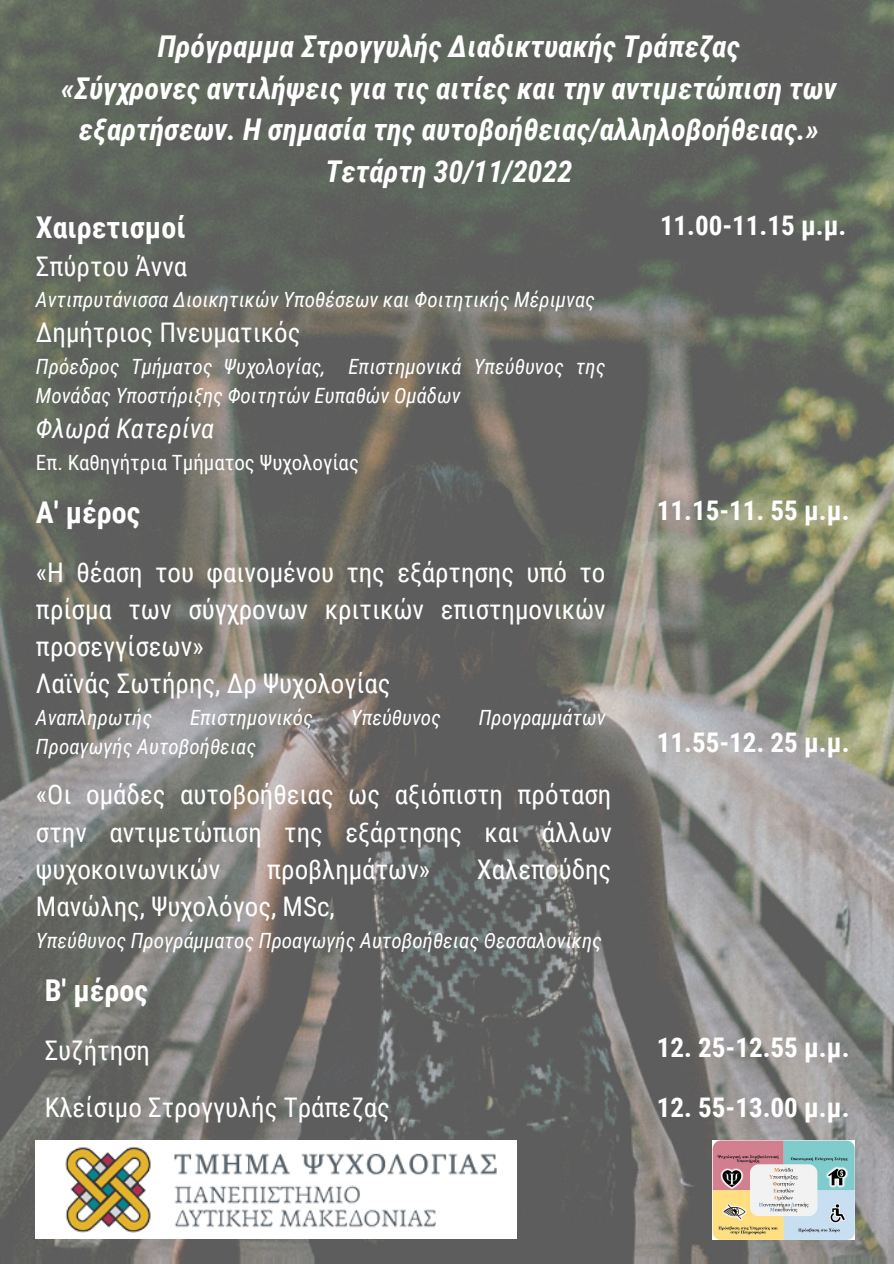
<style>
.page{position:relative;width:894px;height:1264px;background:#fff}
.page>*{position:absolute;margin:0;border:0;box-sizing:border-box;transform-origin:0 0}
.t1{font:italic 700 30px/41.7px "Roboto Condensed";color:#fff;text-align:center}
.t2{font:700 30px "Roboto Condensed";color:#fff}
.t3{font:27px/37.2px "Roboto Condensed";color:#fff}
.t4{font:700 27px "Roboto Condensed";color:#fff}
.t5{font:italic 27px "Roboto Condensed";color:#fff}
.t6{font:italic 21px/29.2px "Roboto Condensed";color:#fff}
.t7{font:21px "Roboto Condensed";color:#fff}
</style>
<div class="page">
<img style="left:0;top:0;width:893px;height:1263px">
<img style="left:712px;top:1140px;width:141px;height:99px">
<img style="left:36px;top:1140px;width:480px;height:98px">
<p class="t1" style="left:61px;top:26px;width:776px">Πρόγραμμα Στρογγυλής Διαδικτυακής Τράπεζας<br>«Σύγχρονες αντιλήψεις για τις αιτίες και την αντιμετώπιση των εξαρτήσεων. Η σημασία της αυτοβοήθειας/αλληλοβοήθειας.» Τετάρτη 30/11/2022</p>
<p class="t4" style="left:659px;top:209px;width:188px">11.00-11.15 μ.μ.</p>
<p class="t2" style="left:36px;top:210px;width:151px">Χαιρετισμοί</p>
<p class="t3" style="left:36px;top:248px;width:153px">Σπύρτου Άννα</p>
<p class="t6" style="left:36px;top:285px;width:560px">Αντιπρυτάνισσα Διοικητικών Υποθέσεων και Φοιτητικής Μέριμνας</p>
<p class="t3" style="left:36px;top:314px;width:266px">Δημήτριος Πνευματικός</p>
<p class="t6" style="left:36px;top:352px;width:570px">Πρόεδρος Τμήματος Ψυχολογίας, Επιστημονικά Υπεύθυνος της<br>Μονάδας Υποστήριξης Φοιτητών Ευπαθών Ομάδων</p>
<p class="t5" style="left:36px;top:413px;width:180px">Φλωρά Κατερίνα</p>
<p class="t7" style="left:36px;top:450px;width:324px">Επ. Καθηγήτρια Τμήματος Ψυχολογίας</p>
<p class="t2" style="left:36px;top:495px;width:106px">Α' μέρος</p>
<p class="t3" style="left:36px;top:554px;width:571px">«Η θέαση του φαινομένου της εξάρτησης υπό το πρίσμα των σύγχρονων κριτικών επιστημονικών προσεγγίσεων»<br>Λαϊνάς Σωτήρης, Δρ Ψυχολογίας</p>
<p class="t6" style="left:36px;top:703px;width:118px">Αναπληρωτής</p>
<p class="t6" style="left:190px;top:703px;width:124px">Επιστημονικός</p>
<p class="t6" style="left:351px;top:703px;width:92px">Υπεύθυνος</p>
<p class="t6" style="left:478px;top:703px;width:128px">Προγραμμάτων</p>
<p class="t6" style="left:36px;top:732px;width:221px">Προαγωγής Αυτοβοήθειας</p>
<p class="t3" style="left:36px;top:776px;width:577px;text-align:justify">«Οι ομάδες αυτοβοήθειας ως αξιόπιστη πρόταση στην αντιμετώπιση της εξάρτησης και άλλων ψυχοκοινωνικών</p>
<p class="t3" style="left:267px;top:851px;width:164px">προβλημάτων»</p>
<p class="t3" style="left:477px;top:851px;width:136px">Χαλεπούδης</p>
<p class="t3" style="left:36px;top:888px;width:300px">Μανώλης, Ψυχολόγος, MSc,</p>
<p class="t6" style="left:36px;top:925px;width:567px">Υπεύθυνος Προγράμματος Προαγωγής Αυτοβοήθειας Θεσσαλονίκης</p>
<p class="t4" style="left:656px;top:495px;width:194px">11.15-11. 55 μ.μ.</p>
<p class="t4" style="left:656px;top:727px;width:194px">11.55-12. 25 μ.μ.</p>
<p class="t2" style="left:45px;top:973px;width:105px">B' μέρος</p>
<p class="t3" style="left:45px;top:1021px;width:346px;line-height:57.4px">Συζήτηση<br>Κλείσιμο Στρογγυλής Τράπεζας</p>
<p class="t4" style="left:656px;top:1032px;width:194px">12. 25-12.55 μ.μ.</p>
<p class="t4" style="left:656px;top:1091px;width:194px">12. 55-13.00 μ.μ.</p>
</div>
